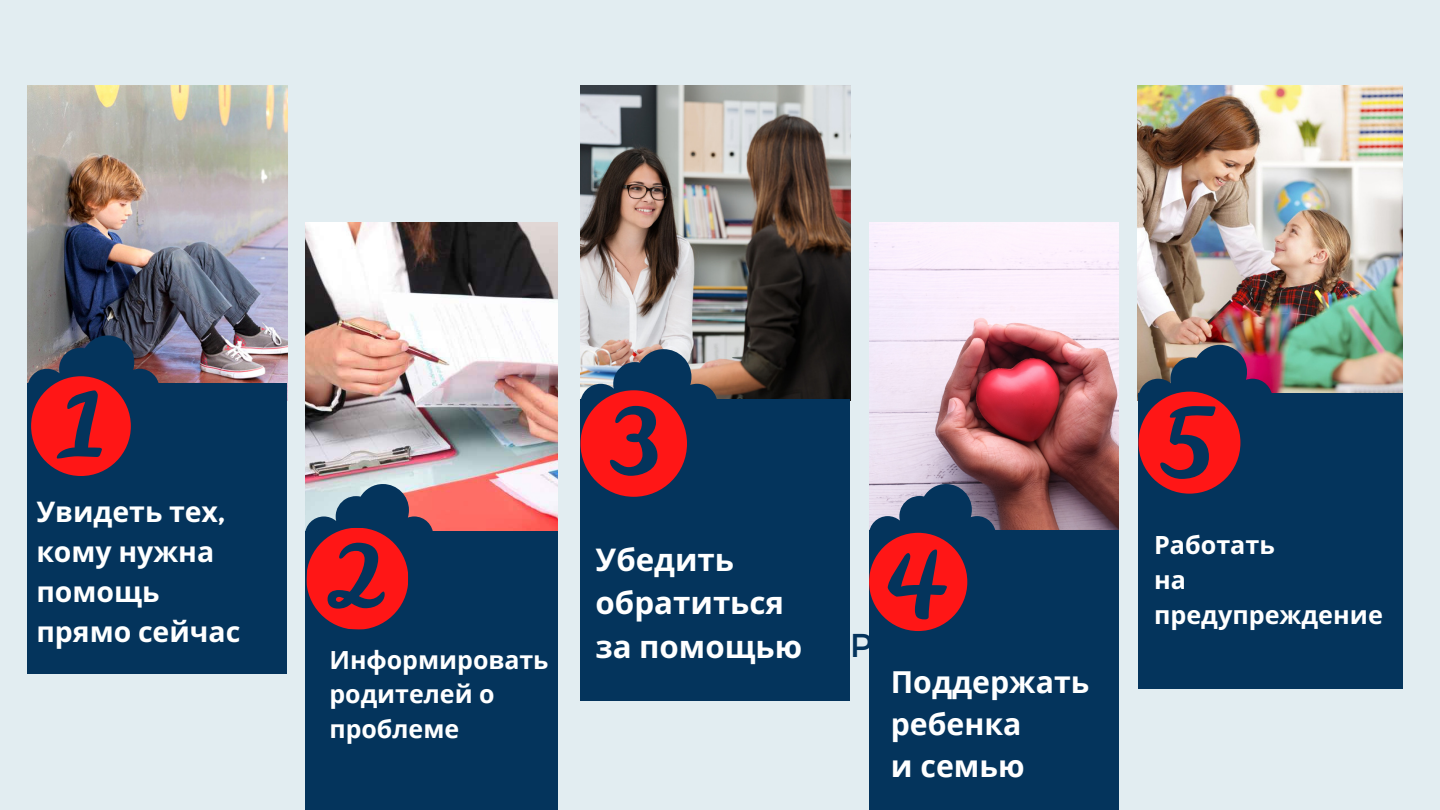
<style>
.page{position:relative;width:1440px;height:810px;background:#e2edf1}
.page>*{position:absolute;margin:0;border:0;box-sizing:border-box;transform-origin:0 0}
.t1{font:700 31.3px/43.5px "Noto Sans";color:#fff}
.t2{font:700 30.3px/42px "Open Sans";color:#fff}
.t3{font:700 28.5px/39.8px "Noto Sans";color:#fff}
.t4{font:700 25.2px/35.2px "Noto Sans";color:#fff}
.t5{font:700 25px/34.5px "Open Sans";color:#fff}
.s1{font-family:"Montserrat"}
</style>
<div class="page">
<img style="left:28px;top:86px;width:259px;height:298px">
<div style="left:28px;top:384px;width:259px;height:290px;background:#04345c"></div>
<img style="left:305px;top:222px;width:253px;height:309px">
<div style="left:305px;top:531px;width:253px;height:279px;background:#04345c"></div>
<img style="left:581px;top:86px;width:270px;height:315px">
<div style="left:581px;top:399px;width:269px;height:302px;background:#04345c"></div>
<img style="left:869px;top:222px;width:250px;height:308px">
<img style="left:1137px;top:86px;width:266px;height:315px">
<div style="left:869px;top:530px;width:250px;height:280px;background:#04345c"></div>
<svg style="left:28px;top:335px;width:131px;height:141px"></svg>
<svg style="left:305px;top:484px;width:128px;height:146px"></svg>
<svg style="left:581px;top:349px;width:136px;height:148px"></svg>
<svg style="left:869px;top:484px;width:127px;height:147px"></svg>
<div style="left:1138px;top:394px;width:264px;height:295px;background:#04345c"></div>
<svg style="left:1138px;top:345px;width:134px;height:149px"></svg>
<p class="t3" style="left:36px;top:491px;width:206px">Увидеть тех<span class="s1">, </span>кому нужна помощь прямо сейчас</p>
<p class="t5" style="left:329px;top:642px;width:221px">Информировать родителей о проблеме</p>
<p class="t1" style="left:596px;top:537px;width:208px">Убедить обратиться за помощью</p>
<p class="t2" style="left:891px;top:660px;width:200px">Поддержать ребенка<br>и семью</p>
<p class="t4" style="left:1154px;top:526px;width:230px">Работать<br>на предупреждение</p>
</div>
